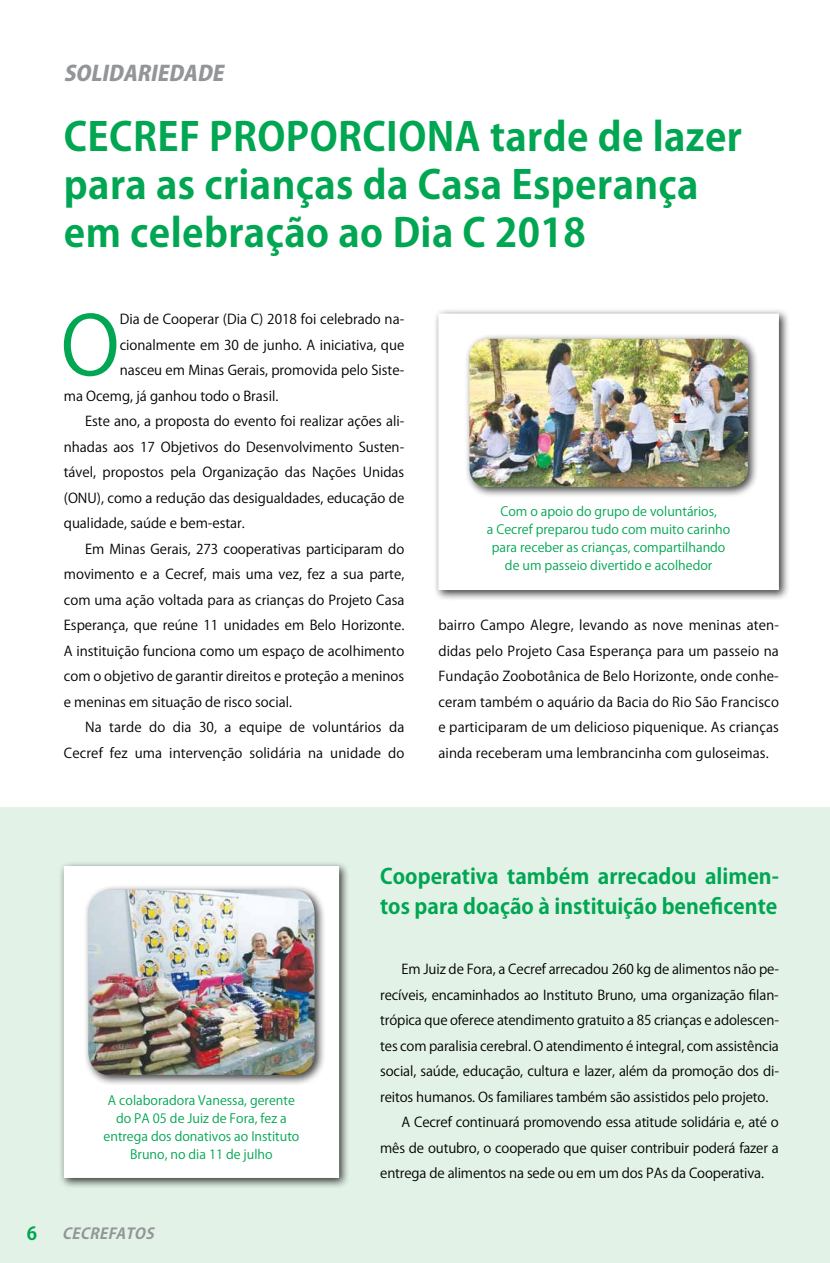
<style>
.page{position:relative;width:830px;height:1263px;background:#fff}
.page>*{position:absolute;margin:0;border:0;box-sizing:border-box;transform-origin:0 0}
.t1{font:80.4px "Koz Go Pro";color:#00a651}
.t2{font:700 39px/48px "Koz Go Pro";letter-spacing:.01em;color:#00a651}
.t3{font:700 21px/30px "Koz Go Pro";color:#00a651}
.t4{font:italic 800 21px "Koz Go Pro";color:#939598}
.t5{font:700 18px "Koz Go Pro";color:#00a651}
.t6{font:italic 700 15px "Koz Go Pro";color:#939598}
.t7{font:13.5px/25.5px "Koz Go Pro";color:#000;text-align:justify}
.t8{font:12.75px/18px "Koz Go Pro";color:#00a651;text-align:center}
</style>
<div class="page">
<div style="left:0;top:808px;width:829px;height:455px;background:#e3f2e7"></div>
<div style="left:59px;top:861px;width:291px;height:328px;background:#000;opacity:.75"></div>
<div style="left:64px;top:866px;width:275px;height:312px;background:#fff"></div>
<div style="left:83px;top:884px;width:242px;height:202px;background:#000;opacity:.75"></div>
<img style="left:88px;top:890px;width:226px;height:185px">
<div style="left:433px;top:308px;width:356px;height:293px;background:#000;opacity:.75"></div>
<div style="left:438px;top:314px;width:340px;height:276px;background:#fff"></div>
<div style="left:464px;top:334px;width:294px;height:164px;background:#000;opacity:.75"></div>
<img style="left:469px;top:339px;width:278px;height:148px">
<h3 class="t4" style="left:64px;top:59px;width:162px">SOLIDARIEDADE</h3>
<h2 class="t2" style="left:64px;top:116px;width:679px">CECREF PROPORCIONA tarde de lazer para as crianças da Casa Esperança em celebração ao Dia C 2018</h2>
<h1 class="t1" style="left:60px;top:294px;width:61px">O</h1>
<p class="t7" style="left:120px;top:307px;width:286px">Dia de Cooperar (Dia C) 2018 foi celebrado na-</p>
<p class="t7" style="left:120px;top:332px;width:286px">cionalmente em 30 de junho. A iniciativa, que</p>
<p class="t7" style="left:120px;top:358px;width:286px">nasceu em Minas Gerais, promovida pelo Siste-</p>
<p class="t7" style="left:64px;top:383px;width:216px">ma Ocemg, já ganhou todo o Brasil.</p>
<p class="t7" style="left:85px;top:409px;width:320px">Este ano, a proposta do evento foi realizar ações ali-</p>
<p class="t7" style="left:64px;top:434px;width:342px">nhadas aos 17 Objetivos do Desenvolvimento Susten-</p>
<p class="t7" style="left:64px;top:460px;width:342px">tável, propostos pela Organização das Nações Unidas</p>
<p class="t7" style="left:64px;top:485px;width:342px">(ONU), como a redução das desigualdades, educação de</p>
<p class="t7" style="left:64px;top:511px;width:182px">qualidade, saúde e bem-estar.</p>
<p class="t7" style="left:85px;top:536px;width:320px">Em Minas Gerais, 273 cooperativas participaram do</p>
<p class="t7" style="left:64px;top:562px;width:342px">movimento e a Cecref, mais uma vez, fez a sua parte,</p>
<p class="t7" style="left:64px;top:587px;width:342px">com uma ação voltada para as crianças do Projeto Casa</p>
<p class="t7" style="left:64px;top:613px;width:342px">Esperança, que reúne 11 unidades em Belo Horizonte.</p>
<p class="t7" style="left:64px;top:638px;width:342px">A instituição funciona como um espaço de acolhimento</p>
<p class="t7" style="left:64px;top:664px;width:342px">com o objetivo de garantir direitos e proteção a meninos</p>
<p class="t7" style="left:64px;top:689px;width:230px">e meninas em situação de risco social.</p>
<p class="t7" style="left:85px;top:715px;width:320px">Na tarde do dia 30, a equipe de voluntários da</p>
<p class="t7" style="left:64px;top:740px;width:342px">Cecref fez uma intervenção solidária na unidade do</p>
<p class="t8" style="left:486px;top:503px;width:245px">Com o apoio do grupo de voluntários,<br>a Cecref preparou tudo com muito carinho para receber as crianças, compartilhando de um passeio divertido e acolhedor</p>
<p class="t7" style="left:438px;top:613px;width:342px">bairro Campo Alegre, levando as nove meninas aten&shy;didas pelo Projeto Casa Esperança para um passeio na Fundação Zoobotânica de Belo Horizonte, onde conhe&shy;ceram também o aquário da Bacia do Rio São Francisco e participaram de um delicioso piquenique. As crianças ainda receberam uma lembrancinha com guloseimas.</p>
<p class="t8" style="left:103px;top:1092px;width:197px">A colaboradora Vanessa, gerente do PA 05 de Juiz de Fora, fez a entrega dos donativos ao Instituto<br>Bruno, no dia 11 de julho</p>
<h3 class="t5" style="left:27px;top:1221px;width:12px">6</h3>
<p class="t6" style="left:62px;top:1223px;width:97px">CECREFATOS</p>
<h3 class="t3" style="left:380px;top:863px;width:400px">Cooperativa também arrecadou alimen&shy;tos para doação à instituição beneficente</h3>
<p class="t7" style="left:401px;top:957px;width:379px">Em Juiz de Fora, a Cecref arrecadou 260 kg de alimentos não pe-</p>
<p class="t7" style="left:380px;top:982px;width:400px">recíveis, encaminhados ao Instituto Bruno, uma organização filan-</p>
<p class="t7" style="left:380px;top:1008px;width:400px">trópica que oferece atendimento gratuito a 85 crianças e adolescen-</p>
<p class="t7" style="left:380px;top:1033px;width:400px">tes com paralisia cerebral. O atendimento é integral, com assistência</p>
<p class="t7" style="left:380px;top:1059px;width:400px">social, saúde, educação, cultura e lazer, além da promoção dos di-</p>
<p class="t7" style="left:380px;top:1084px;width:389px">reitos humanos. Os familiares também são assistidos pelo projeto.</p>
<p class="t7" style="left:401px;top:1110px;width:378px">A Cecref continuará promovendo essa atitude solidária e, até o</p>
<p class="t7" style="left:380px;top:1135px;width:400px">mês de outubro, o cooperado que quiser contribuir poderá fazer a</p>
<p class="t7" style="left:380px;top:1161px;width:385px">entrega de alimentos na sede ou em um dos PAs da Cooperativa.</p>
</div>
